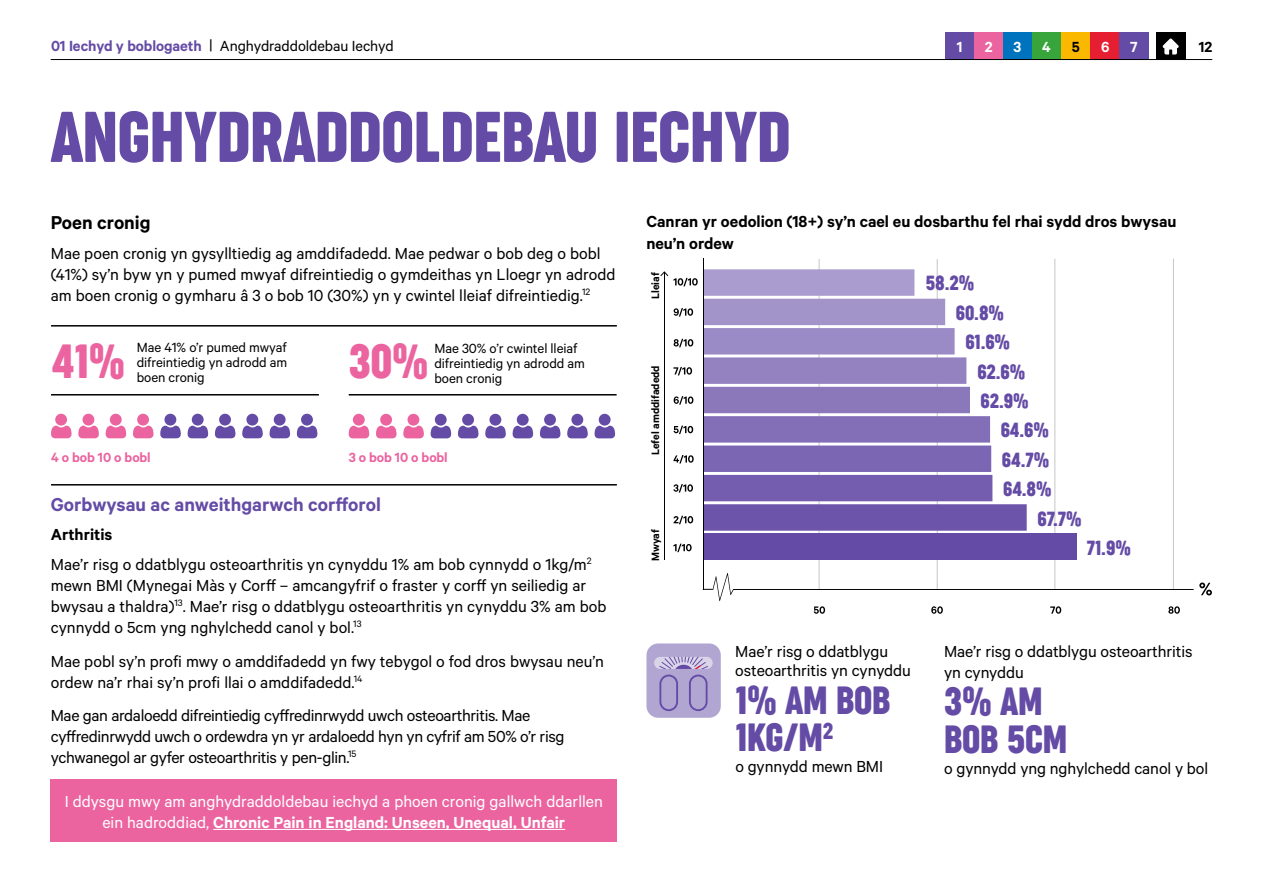
<style>
.page{position:relative;width:1263px;height:893px;background:#fff}
.page>*{position:absolute;margin:0;border:0;box-sizing:border-box;transform-origin:0 0}
.t1{font:67.5px "Versus Arthritis Display";color:#644ba5}
.t2{font:45.75px "Versus Arthritis Display";color:#eb64a0}
.t3{font:37.5px/37.5px "Versus Arthritis Display";letter-spacing:-.005em;color:#644ba5}
.t4{font:600 21px "Calibre";color:#644ba5}
.t5{font:600 21px "Calibre";color:#000}
.t6{font:19.5px "Versus Arthritis Display";letter-spacing:-.005em;color:#644ba5}
.t7{font:18px/21px "Calibre";color:#000}
.t8{font:18px/21px "Calibre";letter-spacing:-.02em;color:#000}
.t9{font:18px/21.6px "Calibre";color:#fff;text-align:center}
.t10{font:600 18px/21.6px "Calibre";color:#000}
.t11{font:16.5px "Calibre";letter-spacing:-.005em;color:#000}
.t12{font:600 16.5px "Calibre";color:#fff}
.t13{font:600 16.5px "Calibre";color:#000}
.t14{font:15px/15px "Calibre";letter-spacing:-.005em;color:#000;text-align:justify}
.t15{font:600 15px "Calibre";letter-spacing:-.005em;color:#eb64a0}
.t16{font:600 12px "Calibre";color:#000}
.s1{font-weight:600;color:#644ba5}
.s2{font-weight:600}
</style>
<div class="page">
<div style="left:945px;top:32px;width:29px;height:28px;background:#644ba5"></div>
<div style="left:974px;top:32px;width:29px;height:28px;background:#eb64a0"></div>
<div style="left:1156px;top:32px;width:29px;height:28px;background:#000"></div>
<svg style="left:1162px;top:38px;width:17px;height:17px"></svg>
<div style="left:1003px;top:32px;width:30px;height:28px;background:#0073be"></div>
<div style="left:1032px;top:32px;width:30px;height:28px;background:#37a53c"></div>
<div style="left:1061px;top:32px;width:29px;height:28px;background:#fab900"></div>
<div style="left:1090px;top:32px;width:30px;height:28px;background:#e61e32"></div>
<div style="left:1119px;top:32px;width:30px;height:28px;background:#644ba5"></div>
<hr style="left:51px;top:59px;width:1161px;height:1px;background:#000">
<hr style="left:819px;top:259px;width:1px;height:331px;background:#c6c6c6">
<hr style="left:937px;top:259px;width:1px;height:331px;background:#c6c6c6">
<hr style="left:1054px;top:259px;width:1px;height:330px;background:#c6c6c6">
<hr style="left:1173px;top:259px;width:1px;height:330px;background:#c6c6c6">
<div style="left:544px;top:414px;width:12px;height:12px;background:#644ba5;border-radius:6px"></div>
<svg style="left:567px;top:426px;width:21px;height:12px"></svg>
<div style="left:571px;top:414px;width:12px;height:12px;background:#644ba5;border-radius:6px"></div>
<svg style="left:594px;top:426px;width:21px;height:12px"></svg>
<div style="left:599px;top:414px;width:12px;height:12px;background:#644ba5;border-radius:6px"></div>
<svg style="left:51px;top:425px;width:21px;height:13px"></svg>
<div style="left:55px;top:414px;width:12px;height:12px;background:#eb64a0;border-radius:50%"></div>
<svg style="left:78px;top:425px;width:21px;height:13px"></svg>
<div style="left:83px;top:414px;width:11px;height:12px;background:#eb64a0;border-radius:50%"></div>
<svg style="left:106px;top:425px;width:20px;height:13px"></svg>
<div style="left:110px;top:414px;width:12px;height:12px;background:#eb64a0;border-radius:50%"></div>
<svg style="left:133px;top:425px;width:21px;height:13px"></svg>
<div style="left:137px;top:414px;width:12px;height:12px;background:#eb64a0;border-radius:50%"></div>
<svg style="left:160px;top:425px;width:21px;height:13px"></svg>
<div style="left:164px;top:414px;width:12px;height:12px;background:#644ba5;border-radius:50%"></div>
<svg style="left:188px;top:425px;width:20px;height:13px"></svg>
<div style="left:192px;top:414px;width:12px;height:12px;background:#644ba5;border-radius:50%"></div>
<svg style="left:215px;top:425px;width:21px;height:13px"></svg>
<div style="left:219px;top:414px;width:12px;height:12px;background:#644ba5;border-radius:50%"></div>
<svg style="left:242px;top:425px;width:21px;height:13px"></svg>
<div style="left:246px;top:414px;width:12px;height:12px;background:#644ba5;border-radius:50%"></div>
<svg style="left:269px;top:425px;width:21px;height:13px"></svg>
<div style="left:274px;top:414px;width:12px;height:12px;background:#644ba5;border-radius:50%"></div>
<svg style="left:297px;top:425px;width:21px;height:13px"></svg>
<div style="left:301px;top:414px;width:12px;height:12px;background:#644ba5;border-radius:50%"></div>
<hr style="left:51px;top:394px;width:268px;height:1px;background:#000">
<svg style="left:349px;top:426px;width:20px;height:12px"></svg>
<div style="left:353px;top:414px;width:12px;height:12px;background:#eb64a0;border-radius:50%"></div>
<svg style="left:376px;top:426px;width:21px;height:12px"></svg>
<div style="left:380px;top:414px;width:12px;height:12px;background:#eb64a0;border-radius:50%"></div>
<svg style="left:403px;top:426px;width:21px;height:12px"></svg>
<div style="left:407px;top:414px;width:12px;height:12px;background:#eb64a0;border-radius:50%"></div>
<svg style="left:431px;top:426px;width:20px;height:12px"></svg>
<div style="left:435px;top:414px;width:12px;height:12px;background:#644ba5;border-radius:6px"></div>
<svg style="left:458px;top:426px;width:21px;height:12px"></svg>
<div style="left:462px;top:414px;width:12px;height:12px;background:#644ba5;border-radius:6px"></div>
<svg style="left:485px;top:426px;width:21px;height:12px"></svg>
<div style="left:489px;top:414px;width:12px;height:12px;background:#644ba5;border-radius:6px"></div>
<svg style="left:512px;top:426px;width:21px;height:12px"></svg>
<div style="left:517px;top:414px;width:12px;height:12px;background:#644ba5;border-radius:6px"></div>
<svg style="left:540px;top:426px;width:21px;height:12px"></svg>
<hr style="left:349px;top:394px;width:268px;height:1px;background:#000">
<hr style="left:51px;top:325px;width:566px;height:2px;background:#000">
<hr style="left:51px;top:484px;width:566px;height:2px;background:#000">
<div style="left:51px;top:779px;width:566px;height:63px;background:#eb64a0"></div>
<hr style="left:213px;top:829px;width:352px;height:1px;background:#fff">
<div style="left:704px;top:534px;width:372px;height:26px;background:#644ba5"></div>
<svg style="left:704px;top:269px;width:323px;height:262px"></svg>
<hr style="left:703px;top:259px;width:1px;height:331px;background:#000">
<svg style="left:673px;top:544px;width:19px;height:8px"></svg>
<svg style="left:673px;top:516px;width:20px;height:8px"></svg>
<svg style="left:673px;top:484px;width:20px;height:9px"></svg>
<svg style="left:673px;top:455px;width:21px;height:8px"></svg>
<svg style="left:673px;top:426px;width:20px;height:8px"></svg>
<svg style="left:674px;top:396px;width:19px;height:9px"></svg>
<svg style="left:673px;top:367px;width:19px;height:8px"></svg>
<svg style="left:674px;top:339px;width:19px;height:8px"></svg>
<svg style="left:674px;top:308px;width:19px;height:9px"></svg>
<hr style="left:664px;top:272px;width:1px;height:288px;background:#000">
<svg style="left:660px;top:271px;width:38px;height:15px"></svg>
<svg style="left:704px;top:573px;width:508px;height:41px"></svg>
<div style="left:646px;top:643px;width:75px;height:75px;background:#b1a5d2;border-radius:12px"></div>
<svg style="left:654px;top:657px;width:59px;height:12px"></svg>
<svg style="left:657px;top:657px;width:53px;height:12px"></svg>
<div style="left:659px;top:675px;width:19px;height:36px;border:2px solid #644ba5;border-radius:8px"></div>
<div style="left:689px;top:675px;width:18px;height:36px;border:2px solid #644ba5;border-radius:8px"></div>
<p class="t11" style="left:51px;top:36px;width:344px"><span class="s1">01 Iechyd y boblogaeth</span> | Anghydraddoldebau Iechyd</p>
<h1 class="t1" style="left:51px;top:99px;width:65px">ANGHYDRADDOLDEBAU</h1>
<h1 class="t1" style="left:614px;top:99px;width:49px">IECHYD</h1>
<p class="t12" style="left:957px;top:37px;width:7px">1</p>
<p class="t12" style="left:985px;top:37px;width:38px">2 3</p>
<p class="t12" style="left:1042px;top:37px;width:10px">4</p>
<p class="t13" style="left:1072px;top:37px;width:10px">5</p>
<p class="t12" style="left:1101px;top:37px;width:10px">6</p>
<p class="t12" style="left:1130px;top:37px;width:9px">7</p>
<p class="t13" style="left:1199px;top:37px;width:15px">12</p>
<p class="t5" style="left:51px;top:210px;width:101px">Poen cronig</p>
<p class="t7" style="left:51px;top:242px;width:566px">Mae poen cronig yn gysylltiedig ag amddifadedd. Mae pedwar o bob deg o bobl (41%) sy’n byw yn y pumed mwyaf difreintiedig o gymdeithas yn Lloegr yn adrodd am boen cronig o gymharu â 3 o bob 10 (30%) yn y cwintel lleiaf difreintiedig.<sup>12</sup></p>
<p class="t14" style="left:137px;top:339px;width:152px">Mae 41% o’r pumed mwyaf difreintiedig yn adrodd am boen cronig</p>
<p class="t14" style="left:434px;top:340px;width:152px;text-align:left">Mae 30% o’r cwintel lleiaf difreintiedig yn adrodd am boen cronig</p>
<h2 class="t2" style="left:52px;top:335px;width:75px">41%</h2>
<h2 class="t2" style="left:349px;top:336px;width:82px">30%</h2>
<p class="t15" style="left:51px;top:448px;width:101px">4 o bob 10 o bobl</p>
<p class="t15" style="left:349px;top:448px;width:101px">3 o bob 10 o bobl</p>
<p class="t4" style="left:51px;top:492px;width:332px">Gorbwysau ac anweithgarwch corfforol</p>
<p class="t7" style="left:51px;top:519px;width:542px;line-height:29.5px"><span class="s2">Arthritis<br></span>Mae’r risg o ddatblygu osteoarthritis yn cynyddu 1% am bob cynnydd o 1kg/m<sup>2</sup></p>
<p class="t7" style="left:51px;top:574px;width:557px">mewn BMI (Mynegai Màs y Corff – amcangyfrif o fraster y corff yn seiliedig ar bwysau a thaldra)<sup>13</sup>. Mae’r risg o ddatblygu osteoarthritis yn cynyddu 3% am bob cynnydd o 5cm yng nghylchedd canol y bol.<sup>13</sup></p>
<p class="t7" style="left:51px;top:650px;width:555px">Mae pobl sy’n profi mwy o amddifadedd yn fwy tebygol o fod dros bwysau neu’n ordew na’r rhai sy’n profi llai o amddifadedd.<sup>14</sup></p>
<p class="t8" style="left:51px;top:705px;width:515px">Mae gan ardaloedd difreintiedig cyffredinrwydd uwch osteoarthritis. Mae cyffredinrwydd uwch o ordewdra yn yr ardaloedd hyn yn cyfrif am 50% o’r risg ychwanegol ar gyfer osteoarthritis y pen-glin.<sup>15</sup></p>
<p class="t9" style="left:65px;top:789px;width:540px">I ddysgu mwy am anghydraddoldebau iechyd a phoen cronig gallwch ddarllen ein hadroddiad, <span class="s2">Chronic Pain in England: Unseen, Unequal, Unfair</span></p>
<p class="t10" style="left:646px;top:210px;width:532px">Canran yr oedolion (18+) sy’n cael eu dosbarthu fel rhai sydd dros bwysau neu’n ordew</p>
<p class="t16" style="left:648px;top:299px;width:28px;rotate:-90deg">Lleiaf</p>
<p class="t16" style="left:648px;top:455px;width:91px;rotate:-90deg">Lefel amddifadedd</p>
<p class="t16" style="left:648px;top:561px;width:34px;rotate:-90deg">Mwyaf</p>
<p class="t6" style="left:926px;top:272px;width:50px">58.2%</p>
<p class="t6" style="left:956px;top:302px;width:50px">60.8%</p>
<p class="t6" style="left:965px;top:331px;width:46px">61.6%</p>
<p class="t6" style="left:977px;top:360px;width:49px">62.6%</p>
<p class="t6" style="left:981px;top:390px;width:50px">62.9%</p>
<p class="t6" style="left:1001px;top:419px;width:50px">64.6%</p>
<p class="t6" style="left:1002px;top:448px;width:49px">64.7%</p>
<p class="t6" style="left:1003px;top:478px;width:50px">64.8%</p>
<p class="t6" style="left:1037px;top:507px;width:46px">67.7%</p>
<p class="t6" style="left:1087px;top:537px;width:45px">71.9%</p>
<p class="t7" style="left:735px;top:641px;width:177px;line-height:19.5px">Mae’r risg o ddatblygu osteoarthritis yn cynyddu</p>
<h3 class="t3" style="left:735px;top:681px;width:157px">1% AM BOB<br>1KG/M<sup>2</sup></h3>
<p class="t7" style="left:735px;top:755px;width:149px">o gynnydd mewn BMI</p>
<p class="t7" style="left:944px;top:640px;width:250px">Mae’r risg o ddatblygu osteoarthritis yn cynyddu</p>
<h3 class="t3" style="left:944px;top:683px;width:125px">3% AM<br>BOB 5CM</h3>
<p class="t7" style="left:944px;top:757px;width:266px">o gynnydd yng nghylchedd canol y bol</p>
</div>
